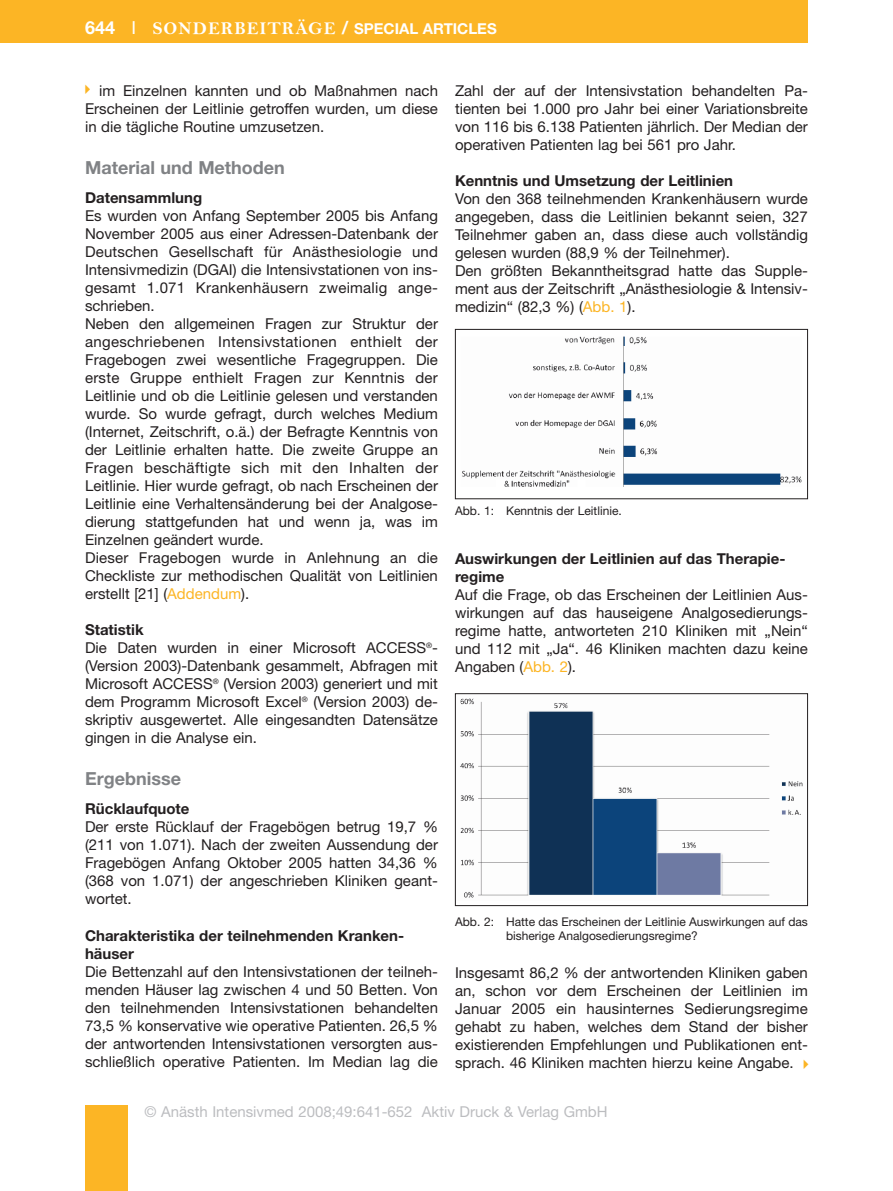
<style>
.page{position:relative;width:893px;height:1191px;background:#fff}
.page>*{position:absolute;margin:0;border:0;box-sizing:border-box;transform-origin:0 0}
.t1{font:700 18px "Helvetica Neue";color:#808285}
.t2{font:15px/18px "Helvetica Neue";color:#231f20;text-align:justify}
.t3{font:700 15px/18px "Helvetica Neue";color:#231f20}
.t4{font:15px "Helvetica Neue";color:#bcbdc0}
.t5{font:700 15px "Helvetica Neue";color:#fff}
.t6{font:12px/14.2px "Helvetica Neue";color:#231f20}
.s1{font-size:18px}
.s2{font-weight:400;font-size:18px}
.s3{font-family:"Bell MT Bold";font-weight:400;font-size:18px}
.s4{color:#fcb525}
.s5{font-weight:700}
</style>
<div class="page">
<div style="left:0;top:0;width:808px;height:43px;background:#fcb525"></div>
<div style="left:85px;top:1106px;width:43px;height:85px;background:#fcb525"></div>
<img style="left:462px;top:336px;width:340px;height:151px">
<div style="left:455px;top:329px;width:353px;height:170px;border:1px solid #231f20"></div>
<img style="left:460px;top:698px;width:343px;height:200px">
<div style="left:455px;top:693px;width:353px;height:213px;border:1px solid #231f20"></div>
<p class="t5" style="left:85px;top:23px;width:413px"><span class="s1">644</span> <span class="s2">I</span> <span class="s3">SONDERBEITRÄGE</span> <span class="s1">/</span> SPECIAL ARTICLES</p>
<p class="t2" style="left:85px;top:83px;width:354px;text-indent:14px">im Einzelnen kannten und ob Maßnahmen nach Erscheinen der Leitlinie getroffen wurden, um diese in die tägliche Routine umzusetzen.</p>
<p class="t1" style="left:85px;top:161px;width:201px">Material und Methoden</p>
<p class="t3" style="left:85px;top:190px;width:119px">Datensammlung</p>
<p class="t2" style="left:85px;top:208px;width:354px;text-align:left">Es wurden von Anfang September 2005 bis Anfang November 2005 aus einer Adressen-Datenbank der Deutschen Gesellschaft für Anästhesiologie und Intensivmedizin (DGAI) die Intensivstationen von ins&shy;gesamt 1.071 Krankenhäusern zweimalig ange&shy;schrieben.<br>Neben den allgemeinen Fragen zur Struktur der angeschriebenen Intensivstationen enthielt der Fragebogen zwei wesentliche Fragegruppen. Die erste Gruppe enthielt Fragen zur Kenntnis der Leitlinie und ob die Leitlinie gelesen und verstanden wurde. So wurde gefragt, durch welches Medium (Internet, Zeitschrift, o.ä.) der Befragte Kenntnis von der Leitlinie erhalten hatte. Die zweite Gruppe an Fragen beschäftigte sich mit den Inhalten der Leitlinie. Hier wurde gefragt, ob nach Erscheinen der Leitlinie eine Verhaltensänderung bei der Analgose - dierung stattgefunden hat und wenn ja, was im Einzelnen geändert wurde.<br>Dieser Fragebogen wurde in Anlehnung an die Checkliste zur methodischen Qualität von Leitlinien erstellt [21] (<span class="s4">Addendum</span>).</p>
<p class="t2" style="left:85px;top:622px;width:354px;text-align:left"><span class="s5">Statistik<br></span>Die Daten wurden in einer Microsoft ACCESS<sup>®</sup>- (Version 2003)-Datenbank gesammelt, Abfragen mit Microsoft ACCESS<sup>®</sup> (Version 2003) generiert und mit dem Programm Microsoft Excel<sup>®</sup> (Version 2003) de - skriptiv ausgewertet. Alle eingesandten Datensätze gingen in die Analyse ein.</p>
<p class="t1" style="left:85px;top:772px;width:97px">Ergebnisse</p>
<p class="t3" style="left:85px;top:801px;width:106px">Rücklaufquote</p>
<p class="t2" style="left:85px;top:819px;width:354px">Der erste Rücklauf der Fragebögen betrug 19,7 % (211 von 1.071). Nach der zweiten Aussendung der Fragebögen Anfang Oktober 2005 hatten 34,36 % (368 von 1.071) der angeschrieben Kliniken geant&shy;wortet.</p>
<p class="t3" style="left:85px;top:928px;width:321px">Charakteristika der teilnehmenden Kranken - häuser</p>
<p class="t2" style="left:85px;top:964px;width:354px">Die Bettenzahl auf den Intensivstationen der teilneh&shy;menden Häuser lag zwischen 4 und 50 Betten. Von den teilnehmenden Intensivstationen behandelten 73,5 % konservative wie operative Patienten. 26,5 % der antwortenden Intensivstationen versorgten aus&shy;schließlich operative Patienten. Im Median lag die</p>
<p class="t2" style="left:455px;top:83px;width:354px">Zahl der auf der Intensivstation behandelten Pa - tienten bei 1.000 pro Jahr bei einer Variationsbreite von 116 bis 6.138 Patienten jährlich. Der Median der operativen Patienten lag bei 561 pro Jahr.</p>
<p class="t3" style="left:455px;top:173px;width:280px">Kenntnis und Umsetzung der Leitlinien</p>
<p class="t2" style="left:455px;top:191px;width:354px;text-align:left">Von den 368 teilnehmenden Krankenhäusern wurde angegeben, dass die Leitlinien bekannt seien, 327<br>Teilnehmer gaben an, dass diese auch vollständig gelesen wurden (88,9 % der Teilnehmer).<br>Den größten Bekanntheitsgrad hatte das Supple - ment aus der Zeitschrift „Anästhesiologie &amp; Intensiv - medizin“ (82,3 %) (<span class="s4">Abb. 1</span>).</p>
<p class="t6" style="left:455px;top:504px;width:168px">Abb. 1: Kenntnis der Leitlinie.</p>
<p class="t3" style="left:455px;top:551px;width:332px">Auswirkungen der Leitlinien auf das Therapie - regime</p>
<p class="t2" style="left:455px;top:587px;width:354px">Auf die Frage, ob das Erscheinen der Leitlinien Aus - wirkungen auf das hauseigene Analgose dierungs - regime hatte, antworteten 210 Kliniken mit „Nein“ und 112 mit „Ja“. 46 Kliniken machten dazu keine Angaben (<span class="s4">Abb. 2</span>).</p>
<p class="t6" style="left:506px;top:915px;width:303px;text-indent:-51px">Abb. 2: Hatte das Erscheinen der Leitlinie Auswirkungen auf das bisherige Analgosedierungsregime?</p>
<p class="t2" style="left:455px;top:965px;width:354px">Insgesamt 86,2 % der antwortenden Kliniken gaben an, schon vor dem Erscheinen der Leitlinien im Januar 2005 ein hausinternes Sedierungsregime gehabt zu haben, welches dem Stand der bisher exis tierenden Empfehlungen und Publikationen ent&shy;sprach. 46 Kliniken machten hierzu keine Angabe.</p>
<p class="t4" style="left:145px;top:1106px;width:465px">© Anästh Intensivmed 2008;49:641-652 Aktiv Druck &amp; Verlag GmbH</p>
</div>
